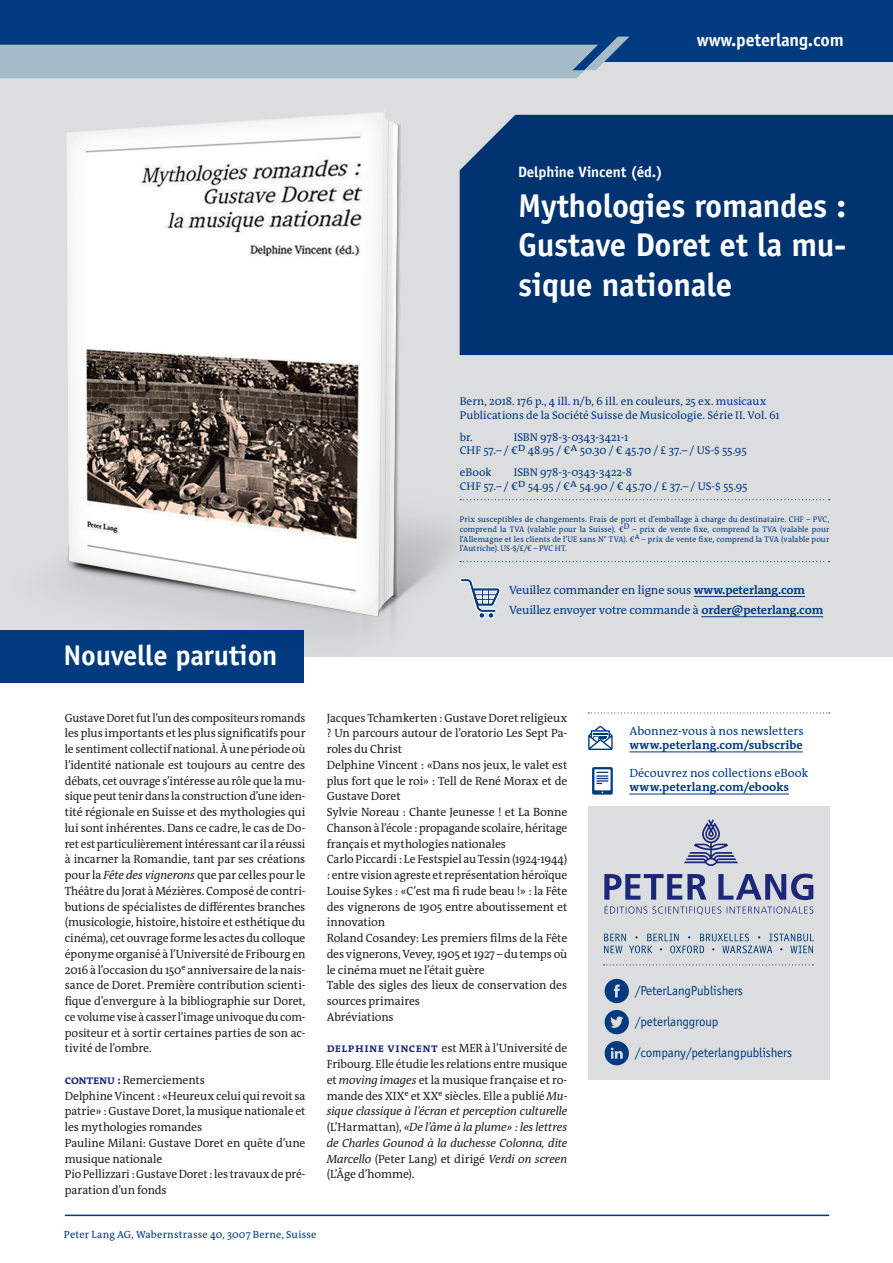
<style>
.page{position:relative;width:893px;height:1263px;background:#fff}
.page>*{position:absolute;margin:0;border:0;box-sizing:border-box;transform-origin:0 0}
.t1{font:700 33px/39.6px "Officina Sans";letter-spacing:-.01em;color:#fff;text-align:justify}
.t2{font:700 28.5px "Officina Sans";letter-spacing:-.01em;color:#fff}
.t3{font:700 18px "Officina Sans";letter-spacing:-.01em;color:#fff}
.t4{font:700 15px "Officina Sans";letter-spacing:-.01em;color:#fff}
.t5{font:13.05px "Officina Sans";letter-spacing:-.01em;color:#013b7f}
.t6{font:12px/15.8px "The Antiqua B W5 Plain";letter-spacing:-.01em;color:#231f20}
.t7{font:12px/15.8px "The Antiqua B W5 Plain";letter-spacing:-.01em;color:#231f20;text-align:justify;scale:.93 1}
.t8{font:12px/20.2px "The Antiqua B W5 Plain";letter-spacing:-.01em;color:#013b7f}
.t9{font:700 12px "The Antiqua B W7";letter-spacing:.005em;color:#013b7f}
.t10{font:11.25px/13.5px "The Antiqua B W5 Plain";color:#013b7f}
.t11{font:10.5px "The Antiqua B W5 Plain";letter-spacing:.02em;color:#013b7f}
.t12{font:8.25px/9.9px "The Antiqua B W5 Plain";letter-spacing:.005em;color:#013b7f;text-align:justify;scale:.95 1}
.s1{font-family:"The Antiqua B W7";font-weight:700}
.s2{font-style:italic}
.s3{font-family:"The Antiqua B W7";font-weight:700;color:#1d2779}
</style>
<div class="page">
<div style="left:0;top:49px;width:893px;height:608px;background:#dcdddf"></div>
<div style="left:0;top:0;width:893px;height:62px;background:#013b7f"></div>
<svg style="left:0;top:37px;width:629px;height:41px"></svg>
<div style="left:518px;top:115px;width:375px;height:240px;background:#00336f"></div>
<hr style="left:65px;top:1214px;width:764px;height:2px;background:#013b7f">
<div style="left:588px;top:806px;width:241px;height:273px;background:#dcdddf"></div>
<div style="left:0;top:630px;width:303px;height:53px;background:#013b7f"></div>
<svg style="left:519px;top:561px;width:311px;height:1px"></svg>
<hr style="left:694px;top:596px;width:111px;height:1px;background:#013b7f">
<hr style="left:701px;top:616px;width:122px;height:1px;background:#013b7f">
<hr style="left:629px;top:752px;width:174px;height:1px;background:#013b7f">
<hr style="left:629px;top:794px;width:160px;height:1px;background:#013b7f">
<svg style="left:604px;top:873px;width:209px;height:42px"></svg>
<img style="left:685px;top:820px;width:52px;height:45px">
<svg style="left:588px;top:726px;width:25px;height:24px"></svg>
<svg style="left:592px;top:767px;width:21px;height:28px"></svg>
<svg style="left:605px;top:1041px;width:24px;height:24px"></svg>
<svg style="left:605px;top:979px;width:24px;height:24px"></svg>
<svg style="left:605px;top:1010px;width:24px;height:24px"></svg>
<svg style="left:604px;top:933px;width:210px;height:20px"></svg>
<svg style="left:604px;top:964px;width:209px;height:1px"></svg>
<svg style="left:588px;top:712px;width:242px;height:1px"></svg>
<img style="left:66px;top:112px;width:452px;height:549px">
<svg style="left:460px;top:499px;width:370px;height:1px"></svg>
<h3 class="t3" style="left:697px;top:29px;width:148px">www.peterlang.com</h3>
<p class="t4" style="left:518px;top:163px;width:146px">Delphine Vincent (éd.)</p>
<h1 class="t1" style="left:518px;top:185px;width:330px">Mythologies romandes :<br>Gustave Doret et la mu&shy;sique nationale</h1>
<h2 class="t2" style="left:64px;top:638px;width:215px">Nouvelle parution</h2>
<p class="t10" style="left:460px;top:395px;width:322px">Bern, 2018. 176 p., 4 ill. n/b, 6 ill. en couleurs, 25 ex. musicaux<br>Publications de la Société Suisse de Musicologie. Série II. Vol. 61</p>
<p class="t10" style="left:460px;top:430px;width:15px">br.</p>
<p class="t10" style="left:460px;top:430px;width:289px;text-indent:54px">ISBN 978-3-0343-3421-1<br>CHF 57.– / €D 48.95 / €A 50.30 / € 45.70 / £ 37.– / US-$ 55.95</p>
<p class="t10" style="left:460px;top:466px;width:34px">eBook</p>
<p class="t10" style="left:460px;top:466px;width:289px;text-indent:54px">ISBN 978-3-0343-3422-8<br>CHF 57.– / €D 54.95 / €A 54.90 / € 45.70 / £ 37.– / US-$ 55.95</p>
<p class="t12" style="left:460px;top:514px;width:390px">Prix susceptibles de changements. Frais de port et d’emballage à charge du destinataire. CHF – PVC, comprend la TVA (valable pour la Suisse). €D – prix de vente fixe, comprend la TVA (valable pour l’Allemagne et les clients de l’UE sans N° TVA). €A – prix de vente fixe, comprend la TVA (valable pour l’Autriche). US-$/£/€ – PVC HT.</p>
<p class="t8" style="left:509px;top:580px;width:316px">Veuillez commander en ligne sous <span class="s1">www.peterlang.com<br></span>Veuillez envoyer votre commande à <span class="s1">order@peterlang.com</span></p>
<p class="t7" style="left:65px;top:710px;width:260px">Gustave Doret fut l’un des compositeurs romands les plus importants et les plus significatifs pour le sentiment collectif national. À une période où l’identité nationale est toujours au centre des débats, cet ouvrage s’intéresse au rôle que la mu&shy;sique peut tenir dans la construction d’une iden&shy;tité régionale en Suisse et des mythologies qui lui sont inhérentes. Dans ce cadre, le cas de Do&shy;ret est particulièrement intéressant car il a réussi à incarner la Romandie, tant par ses créations pour la <span class="s2">Fête des vignerons</span> que par celles pour le Théâtre du Jorat à Mézières. Composé de contri&shy;butions de spécialistes de différentes branches (musicologie, histoire, histoire et esthétique du cinéma), cet ouvrage forme les actes du colloque éponyme organisé à l’Université de Fribourg en 2016 à l’occasion du 150e anniversaire de la nais&shy;sance de Doret. Première contribution scienti&shy;fique d’envergure à la bibliographie sur Doret, ce volume vise à casser l’image univoque du com&shy;positeur et à sortir certaines parties de son ac&shy;tivité de l’ombre.</p>
<p class="t6" style="left:65px;top:1072px;width:242px"><span class="s3">CONTENU :</span> Remerciements<br>Delphine Vincent : «Heureux celui qui revoit sa patrie» : Gustave Doret, la musique nationale et les mythologies romandes<br>Pauline Milani: Gustave Doret en quête d’une musique nationale<br>Pio Pellizzari : Gustave Doret : les travaux de pré&shy;paration d’un fonds</p>
<p class="t6" style="left:327px;top:710px;width:242px">Jacques Tchamkerten : Gustave Doret religieux ? Un parcours autour de l’oratorio Les Sept Pa&shy;roles du Christ<br>Delphine Vincent : «Dans nos jeux, le valet est plus fort que le roi» : Tell de René Morax et de Gustave Doret<br>Sylvie Noreau : Chante Jeunesse ! et La Bonne Chanson à l’école : propagande scolaire, héritage français et mythologies nationales<br>Carlo Piccardi : Le Festspiel au Tessin (1924-1944) : entre vision agreste et représentation héroïque Louise Sykes : «C’est ma fi rude beau !» : la Fête des vignerons de 1905 entre aboutissement et innovation<br>Roland Cosandey: Les premiers films de la Fête des vignerons, Vevey, 1905 et 1927 – du temps où le cinéma muet ne l’était guère<br>Table des sigles des lieux de conservation des sources primaires<br>Abréviations</p>
<p class="t6" style="left:327px;top:1040px;width:242px;text-align:justify"><span class="s3">DELPHINE VINCENT</span> est MER à l’Université de Fribourg. Elle étudie les relations entre musique et <span class="s2">moving images</span> et la musique française et ro&shy;mande des XIXe et XXe siècles. Elle a publié <span class="s2">Mu&shy;sique classique à l’écran et perception culturelle </span>(L’Harmattan), <span class="s2">«De l’âme à la plume» : les lettres de Charles Gounod à la duchesse Colonna, dite Marcello</span> (Peter Lang) et dirigé <span class="s2">Verdi on screen </span>(L’Âge d’homme).</p>
<p class="t11" style="left:64px;top:1228px;width:254px">Peter Lang AG, Wabernstrasse 40, 3007 Berne, Suisse</p>
<p class="t8" style="left:629px;top:721px;width:176px">Abonnez-vous à nos newsletters</p>
<p class="t9" style="left:629px;top:737px;width:175px">www.peterlang.com/subscribe</p>
<p class="t8" style="left:629px;top:763px;width:181px">Découvrez nos collections eBook</p>
<p class="t9" style="left:629px;top:779px;width:161px">www.peterlang.com/ebooks</p>
<p class="t5" style="left:635px;top:982px;width:110px">/PeterLangPublishers</p>
<p class="t5" style="left:635px;top:1013px;width:85px">/peterlanggroup</p>
<p class="t5" style="left:635px;top:1045px;width:159px">/company/peterlangpublishers</p>
</div>
